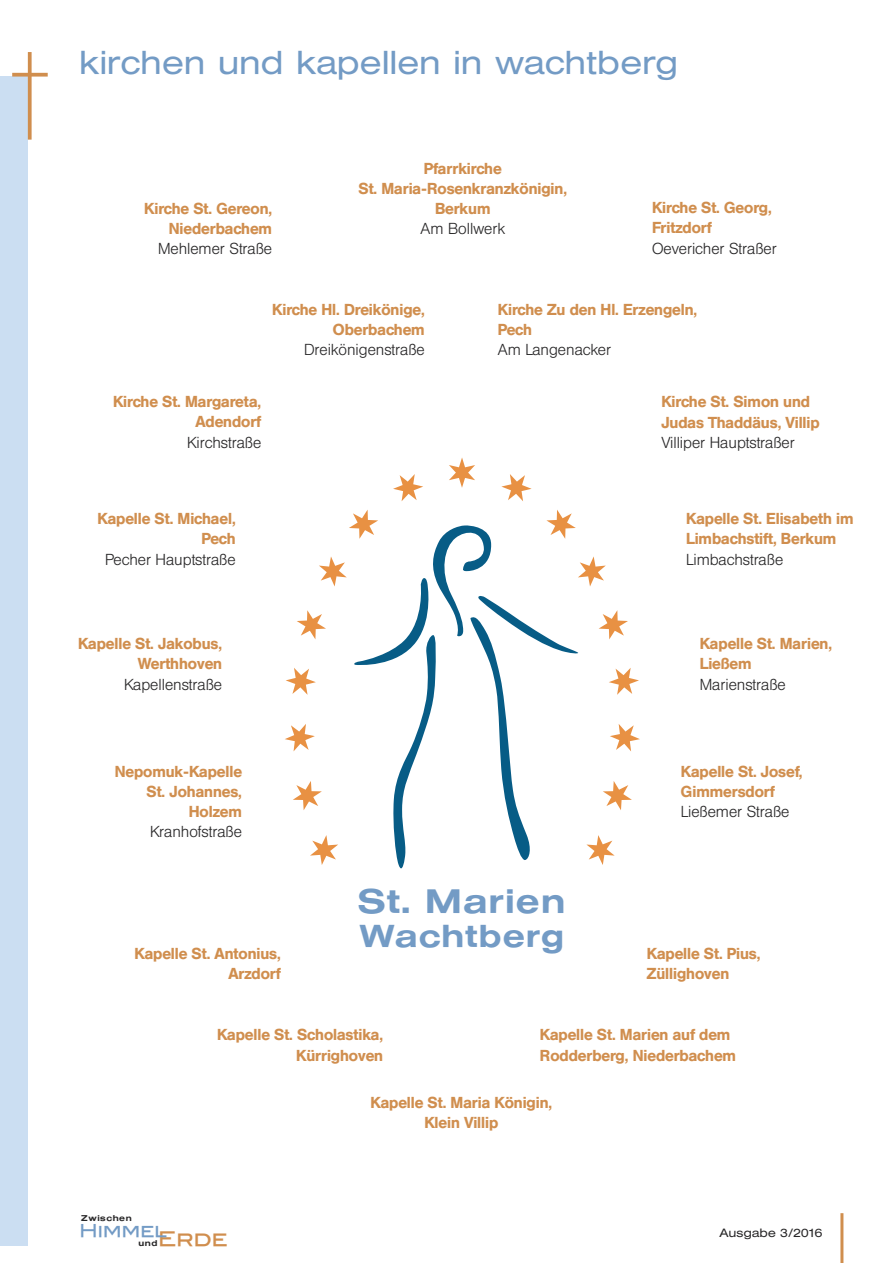
<style>
.page{position:relative;width:893px;height:1263px;background:#fff}
.page>*{position:absolute;margin:0;border:0;box-sizing:border-box;transform-origin:0 0}
.t1{font:500 33.9px "Helvetica Extended BQ";letter-spacing:.05em;color:#739bc5}
.t2{font:300 33px "Helvetica Extended BQ";letter-spacing:.025em;color:#739bc5}
.t3{font:500 31.65px "Helvetica Extended BQ";letter-spacing:.05em;color:#739bc5}
.t4{font:19.95px "Blair Md ITCTT Medium";color:#d08e4e}
.t5{font:17.7px "Blair Md ITCTT Medium";letter-spacing:-.025em;color:#739bc5}
.t6{font:500 15.75px/20.2px "Helvetica BQ";color:#d08e4e}
.t7{font:300 15.75px "Helvetica BQ";color:#272627}
.t8{font:300 12px "Helvetica Extended BQ";letter-spacing:.025em;color:#272627}
.t9{font:500 8.4px "Helvetica Extended BQ";letter-spacing:.075em;color:#272627}
</style>
<div class="page">
<div style="left:0;top:77px;width:28px;height:1169px;background:#cbdef2"></div>
<svg style="left:28px;top:52px;width:4px;height:88px"></svg>
<svg style="left:12px;top:73px;width:36px;height:4px"></svg>
<svg style="left:501px;top:474px;width:31px;height:27px"></svg>
<svg style="left:449px;top:457px;width:26px;height:31px"></svg>
<svg style="left:393px;top:474px;width:30px;height:27px"></svg>
<svg style="left:285px;top:510px;width:355px;height:359px"></svg>
<hr style="left:840px;top:1213px;width:3px;height:50px;background:#d08e4e">
<h2 class="t2" style="left:80px;top:45px;width:599px">kirchen und kapellen in wachtberg</h2>
<p class="t6" style="left:144px;top:198px;width:129px;text-align:right">Kirche St. Gereon,<br>Niederbachem</p>
<p class="t7" style="left:158px;top:240px;width:116px">Mehlemer Straße</p>
<p class="t6" style="left:358px;top:158px;width:210px;text-align:center">Pfarrkirche<br>St. Maria-Rosenkranzkönigin,<br>Berkum</p>
<p class="t7" style="left:421px;top:220px;width:86px">Am Bollwerk</p>
<p class="t6" style="left:652px;top:197px;width:121px">Kirche St. Georg,<br>Fritzdorf</p>
<p class="t7" style="left:652px;top:239px;width:126px">Oevericher Straßer</p>
<p class="t6" style="left:272px;top:299px;width:154px;text-align:right">Kirche Hl. Dreikönige,<br>Oberbachem</p>
<p class="t7" style="left:304px;top:341px;width:122px">Dreikönigenstraße</p>
<p class="t6" style="left:113px;top:391px;width:150px;text-align:right">Kirche St. Margareta,<br>Adendorf</p>
<p class="t7" style="left:187px;top:433px;width:76px">Kirchstraße</p>
<p class="t6" style="left:98px;top:508px;width:140px;text-align:right">Kapelle St. Michael,<br>Pech</p>
<p class="t7" style="left:105px;top:550px;width:132px">Pecher Hauptstraße</p>
<p class="t6" style="left:78px;top:633px;width:145px;text-align:right">Kapelle St. Jakobus,<br>Werthhoven</p>
<p class="t7" style="left:124px;top:675px;width:99px">Kapellenstraße</p>
<p class="t6" style="left:115px;top:761px;width:129px;text-align:right">Nepomuk-Kapelle<br>St. Johannes,<br>Holzem</p>
<p class="t7" style="left:150px;top:823px;width:93px">Kranhofstraße</p>
<p class="t6" style="left:498px;top:299px;width:201px">Kirche Zu den Hl. Erzengeln,<br>Pech</p>
<p class="t7" style="left:498px;top:341px;width:115px">Am Langenacker</p>
<p class="t6" style="left:661px;top:392px;width:160px">Kirche St. Simon und<br>Judas Thaddäus, Villip</p>
<p class="t7" style="left:661px;top:434px;width:135px">Villiper Hauptstraßer</p>
<p class="t6" style="left:686px;top:508px;width:169px">Kapelle St. Elisabeth im<br>Limbachstift, Berkum</p>
<p class="t7" style="left:686px;top:550px;width:99px">Limbachstraße</p>
<p class="t6" style="left:700px;top:633px;width:134px">Kapelle St. Marien,<br>Ließem</p>
<p class="t7" style="left:700px;top:675px;width:87px">Marienstraße</p>
<p class="t6" style="left:681px;top:761px;width:123px">Kapelle St. Josef,<br>Gimmersdorf</p>
<p class="t7" style="left:681px;top:803px;width:110px">Ließemer Straße</p>
<p class="t6" style="left:135px;top:943px;width:148px;text-align:right">Kapelle St. Antonius,<br>Arzdorf</p>
<h1 class="t1" style="left:358px;top:883px;width:209px">St. Marien</h1>
<h3 class="t3" style="left:359px;top:919px;width:205px">Wachtberg</h3>
<p class="t6" style="left:647px;top:943px;width:115px">Kapelle St. Pius,<br>Züllighoven</p>
<p class="t9" style="left:81px;top:1214px;width:52px">Zwischen</p>
<p class="t6" style="left:217px;top:1024px;width:167px;text-align:right">Kapelle St. Scholastika,<br>Kürrighoven</p>
<p class="t6" style="left:540px;top:1025px;width:198px">Kapelle St. Marien auf dem<br>Rodderberg, Niederbachem</p>
<p class="t6" style="left:371px;top:1092px;width:183px;text-align:center">Kapelle St. Maria Königin,<br>Klein Villip</p>
<p class="t5" style="left:79px;top:1220px;width:89px">Himmel</p>
<p class="t9" style="left:138px;top:1239px;width:20px">und</p>
<p class="t4" style="left:158px;top:1227px;width:71px">Erde</p>
<p class="t8" style="left:719px;top:1226px;width:104px">Ausgabe 3/2016</p>
</div>
